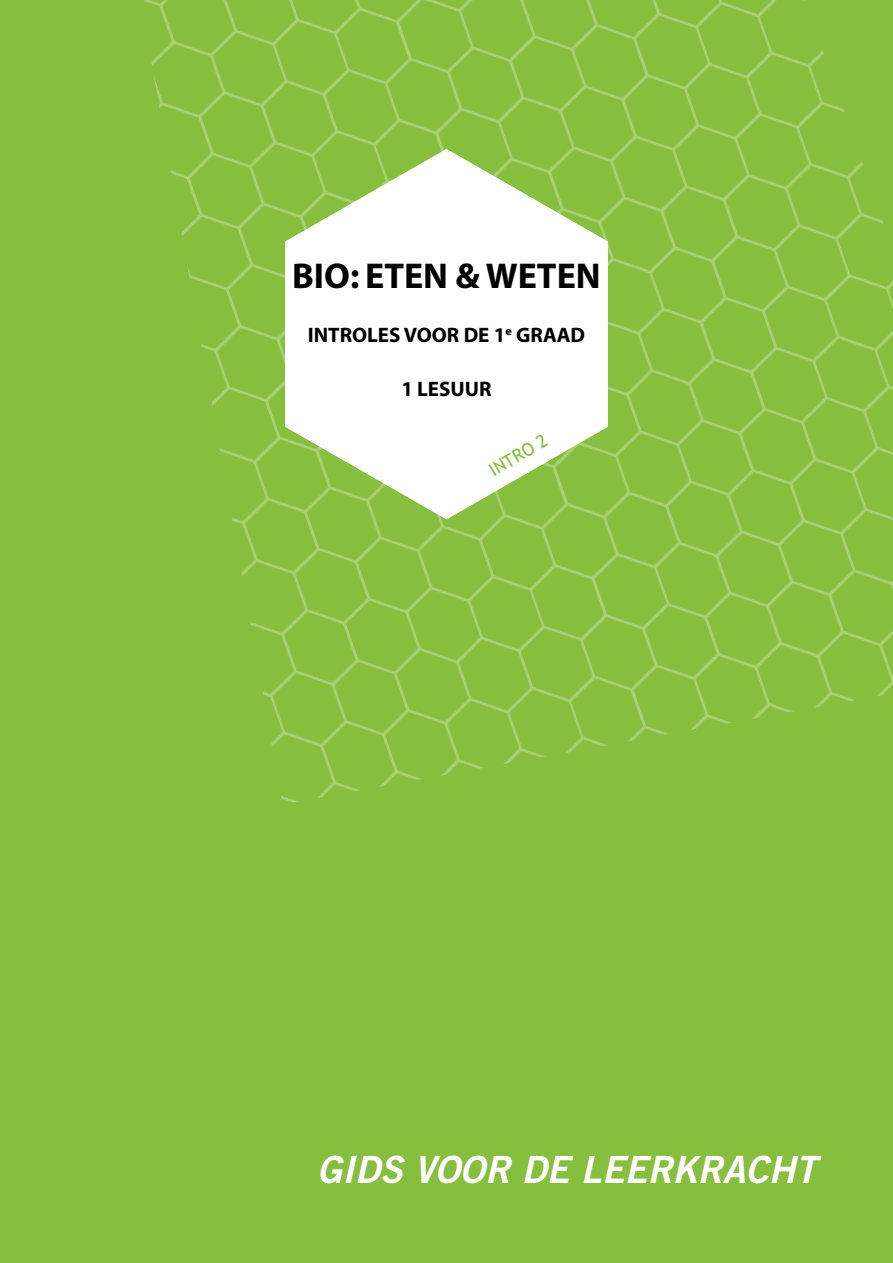
<style>
.page{position:relative;width:893px;height:1263px;background:#86be3d}
.page>*{position:absolute;margin:0;border:0;box-sizing:border-box;transform-origin:0 0}
.t1{font:italic 37.5px "Trade Gothic Bold Two";color:#fff}
.kop{font:700 36px "Myriad";color:#000}
.kop-2{font:700 21px "Myriad";color:#000}
.t2{font:18px "Trebuchet MS";color:#86be3d}
</style>
<div class="page">
<img style="left:143px;top:0;width:750px;height:803px">
<svg style="left:285px;top:149px;width:323px;height:370px;fill:#fff"></svg>
<p class="kop" style="left:292px;top:257px;width:310px">BIO: ETEN &amp; WETEN</p>
<p class="kop-2" style="left:308px;top:324px;width:279px">INTROLES VOOR DE 1<sup>e</sup> GRAAD</p>
<p class="kop-2" style="left:401px;top:378px;width:92px">1 LESUUR</p>
<p class="t2" style="left:485px;top:462px;width:66px;rotate:-30deg">INTRO 2</p>
<p class="t1" style="left:317px;top:1147px;width:501px">GIDS VOOR DE LEERKRACHT</p>
</div>
